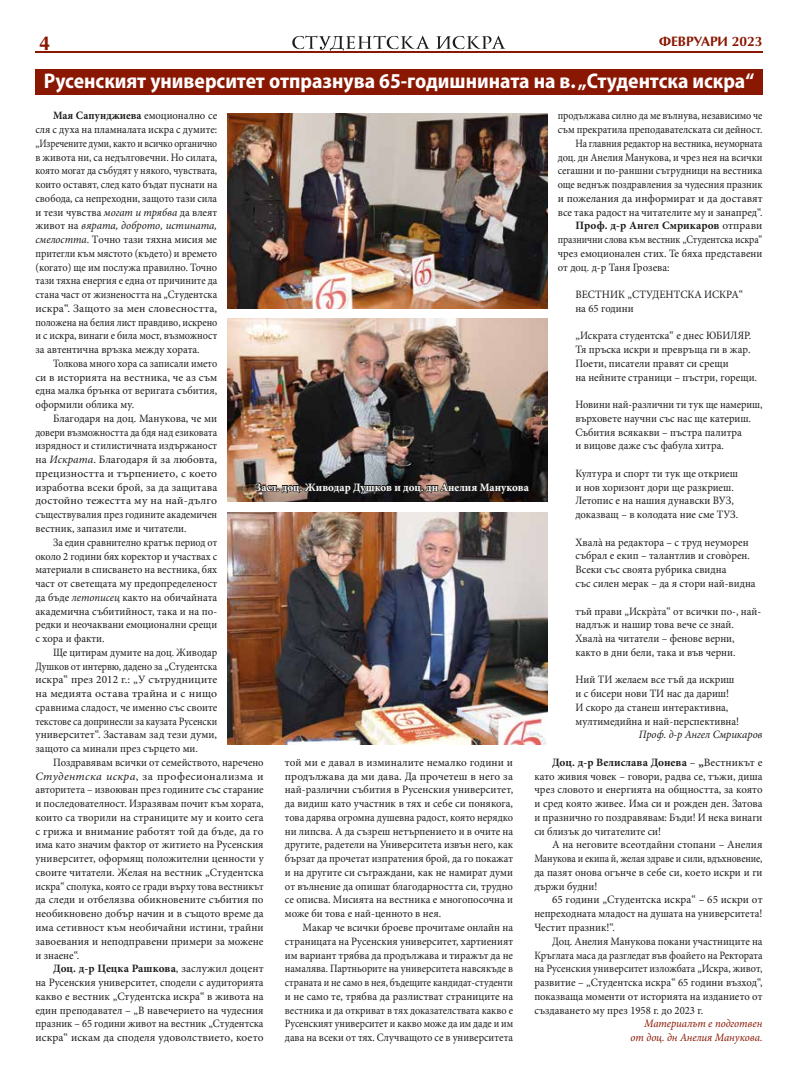
<style>
.page{position:relative;width:798px;height:1092px;background:#fff}
.page>*{position:absolute;margin:0;border:0;box-sizing:border-box;transform-origin:0 0}
.t1{font:700 semi-condensed 21.25px "Myriad Pro";color:#fff}
.t2{font:700 20px "AG Opus C";color:#8a1702}
.t3{font:700 13.75px "AG Opus C";color:#8a1702}
.t4{font:11.25px/13.8px "Minion Pro";color:#1d1d1b;scale:.95 1}
.t5{font:11.25px/13.8px "Minion Pro";color:#1d1d1b;text-align:justify}
.t6{font:11.25px/13.8px "Minion Pro";color:#1d1d1b;text-align:justify;scale:.94 1}
.t7{font:11.25px/13.8px "Minion Pro";color:#1d1d1b;text-align:justify;scale:.92 1}
.t8{font:11.25px/13.8px "Minion Pro";color:#1d1d1b;text-align:justify;scale:.9 1}
.t9{font:11.25px "Minion Pro";color:#1d1d1b;scale:.87 1}
.t10{font:11.25px "Minion Pro";color:#1d1d1b;scale:.91 1}
.t11{font:italic 11.25px/13.8px "Minion Pro";letter-spacing:-.005em;color:#8a1702;text-align:right;scale:.95 1}
.t12{font:700 11.25px "Minion Pro";color:#fff}
.t13{font:11.25px "Minion Pro";color:#1d1d1b;scale:.89 1}
.t14{font:700 11.25px "Minion Pro";letter-spacing:.005em;color:#1d1d1b}
.t15{font:italic 11.25px "Minion Pro";color:#1d1d1b;scale:.95 1}
.s1{font-weight:700}
.s2{font-style:italic}
.s3{font-weight:400}
</style>
<div class="page">
<svg style="left:436px;top:36px;width:69px;height:13px"></svg>
<svg style="left:292px;top:35px;width:138px;height:17px"></svg>
<hr style="left:35px;top:52px;width:727px;height:1px;background:#8a1702">
<div style="left:35px;top:69px;width:727px;height:26px;background:#8a1702"></div>
<img style="left:228px;top:113px;width:319px;height:195px">
<img style="left:228px;top:512px;width:319px;height:232px">
<img style="left:228px;top:318px;width:319px;height:183px">
<img style="left:254px;top:377px;width:276px;height:120px">
<h2 class="t2" style="left:39px;top:31px;width:13px">4</h2>
<p class="t3" style="left:658px;top:33px;width:105px">ФЕВРУАРИ 2023</p>
<h1 class="t1" style="left:44px;top:67px;width:711px">Русенският университет отпразнува 65-годишнината на в. „Студентска искра“</h1>
<p class="t4" style="left:35px;top:109px;width:193px;text-align:justify;text-indent:18px"><span class="s1">Мая Сапунджиева</span> емоционално се сля с духа на пламналата искра с думите: „Изречените думи, както и всичко органично в живота ни, са недълговечни. Но силата, която могат да събудят у някого, чувствата, които оставят, след като бъдат пуснати на свобода, са непреходни, защото тази сила и тези чувства <span class="s2">могат и трябва</span> да влеят живот на <span class="s2">вярата, доброто, истината, смелостта</span>. Tочно тази тяхна мисия ме притегли към мястото (където) и времето (когато) ще им послужа правилно. Точно тази тяхна енергия е една от причините да стана част от жизнеността на „Студентска искра“. Защото за мен словесността, положена на белия лист правдиво, искрено и с искра, винаги е била мост, възможност за автентична връзка между хората.</p>
<p class="t8" style="left:35px;top:356px;width:203px;text-indent:18px">Толкова много хора са записали името си в историята на вестника, че аз съм една малка брънка от веригата събития, оформили облика му.</p>
<p class="t5" style="left:35px;top:411px;width:183px;text-indent:18px">Благодаря на доц. Манукова, че ми довери възможността да бдя над езиковата изрядност и стилистичната издържаност на <span class="s2">Искрата</span>. Благодаря й за любовта, прецизността и търпението, с което изработва всеки брой, за да защитава достойно тежестта му на най-дълго съществувалия през годините академичен вестник, запазил име и читатели.</p>
<p class="t8" style="left:35px;top:535px;width:203px;text-indent:18px">За един сравнително кратък период от около 2 години бях коректор и участвах с материали в списването на вестника, бях част от светещата му предопределеност да бъде <span class="s2">летописец</span> както на обичайната академична събитийност, така и на по&shy;редки и неочаквани емоционални срещи с хора и факти.</p>
<p class="t7" style="left:35px;top:645px;width:199px;text-indent:18px">Ще цитирам думите на доц. Живодар Душков от интервю, дадено за „Студентска искра“ през 2012 г.: „У сътрудниците на медията остава трайна и с нищо сравнима сладост, че именно със своите текстове са допринесли за каузата Русенски университет“. Заставам зад тези думи, защото са минали през сърцето ми.</p>
<p class="t6" style="left:35px;top:755px;width:244px;text-indent:18px">Поздравявам всички от семейството, наречено <span class="s2">Студентска искра</span>, за професионализма и авторитета – извоюван през годините със старание и последователност. Изразявам почит към хората, които са творили на страниците му и които сега с грижа и внимание работят той да бъде, да го има като значим фактор от житието на Русенския университет, оформящ положителни ценности у своите читатели. Желая на вестник „Студентска искра“ сполука, която се гради върху това вестникът да следи и отбелязва обикновените събития по необикновено добър начин и в същото време да има сетивност към необичайни истини, трайни завоевания и неподправени примери за можене и знаене“.</p>
<p class="t5" style="left:35px;top:961px;width:230px;text-indent:18px"><span class="s1">Доц. д-р Цецка Рашкова</span>, заслужил доцент на Русенския университет, сподели с аудиторията какво е вестник „Студентска искра“ в живота на един преподавател – „В навечерието на чудесния празник – 65 години живот на вестник „Студентска искра“ искам да споделя удоволствието, което</p>
<p class="t13" style="left:557px;top:108px;width:231px">продължава силно да ме вълнува, независимо че</p>
<p class="t7" style="left:557px;top:123px;width:224px">съм прекратила преподавателската си дейност.</p>
<p class="t9" style="left:575px;top:136px;width:216px">На главния редактор на вестника, неуморната</p>
<p class="t10" style="left:557px;top:149px;width:226px">доц. дн Анелия Манукова, и чрез нея на всички</p>
<p class="t7" style="left:557px;top:164px;width:224px">сегашни и по-раншни сътрудници на вестника</p>
<p class="t10" style="left:557px;top:177px;width:226px">още веднъж поздравления за чудесния празник</p>
<p class="t5" style="left:557px;top:191px;width:206px">и пожелания да информират и да доставят</p>
<p class="t4" style="left:557px;top:205px;width:217px">все така радост на читателите му и занапред“.</p>
<p class="t14" style="left:575px;top:218px;width:188px">Проф. д-р Ангел Смрикаров <span class="s3">отправи</span></p>
<p class="t9" style="left:557px;top:232px;width:237px">празнични слова към вестник „Студентска искра“</p>
<p class="t4" style="left:557px;top:246px;width:217px">чрез емоционален стих. Те бяха представени</p>
<p class="t4" style="left:557px;top:260px;width:119px">от доц. д-р Таня Грозева:</p>
<p class="t4" style="left:575px;top:288px;width:178px">ВЕСТНИК „СТУДЕНТСКА ИСКРА“ на 65 години</p>
<p class="t4" style="left:575px;top:329px;width:192px">„Искрата студентска“ е днес ЮБИЛЯР.<br>Тя пръска искри и превръща ги в жар.<br>Поети, писатели правят си срещи<br>на нейните страници – пъстри, горещи.</p>
<p class="t7" style="left:575px;top:398px;width:205px;text-align:left">Новини най-различни ти тук ще намериш, върховете научни със нас ще катериш.<br>Събития всякакви – пъстра палитра<br>и вицове даже със фабула хитра.</p>
<p class="t4" style="left:575px;top:466px;width:173px">Култура и спорт ти тук ще откриеш и нов хоризонт дори ще разкриеш.<br>Летопис е на нашия дунавски ВУЗ, доказващ – в колодата ние сме ТУЗ.</p>
<p class="t4" style="left:575px;top:535px;width:191px">Хвалà на редактора – с труд неуморен събрал е екип – талантлив и сговòрен.<br>Всеки със своята рубрика свидна<br>със силен мерак – да я стори най-видна</p>
<p class="t4" style="left:575px;top:604px;width:197px">тъй прави „Искрàта“ от всички по-, най&shy;надлъж и нашир това вече се знай.<br>Хвалà на читатели – фенове верни, както в дни бели, така и във черни.</p>
<p class="t4" style="left:575px;top:672px;width:174px">Ний ТИ желаем все тъй да искриш и с бисери нови ТИ нас да дариш!<br>И скоро да станеш интерактивна, мултимедийна и най-перспективна!</p>
<p class="t15" style="left:638px;top:727px;width:132px">Проф. д-р Ангел Смрикаров</p>
<p class="t5" style="left:534px;top:755px;width:229px;text-indent:18px"><span class="s1">Доц. д-р Велислава Донева</span> – <span class="s1">„</span>Вестникът е като живия човек – говори, радва се, тъжи, диша чрез словото и енергията на общността, за която и сред която живее. Има си и рожден ден. Затова и празнично го поздравявам: Бъди! И нека винаги си близък до читателите си!</p>
<p class="t5" style="left:534px;top:838px;width:230px;text-indent:18px">А на неговите всеотдайни стопани – Анелия Манукова и екипа й, желая здраве и сили, вдъхновение, да пазят онова огънче в себе си, което искри и ги държи будни!</p>
<p class="t5" style="left:534px;top:893px;width:230px;text-indent:18px">65 години „Студентска искра“ – 65 искри от непреходната младост на душата на университета!<br>Честит празник!“.</p>
<p class="t6" style="left:534px;top:934px;width:244px;text-indent:18px">Доц. Анелия Манукова покани участниците на Кръглата маса да разгледат във фоайето на Ректората на Русенския университет изложбата „Искра, живот, развитие – „Студентска искра“ 65 години възход“, показваща моменти от историята на изданието от създаването му през 1958 г. до 2023 г.</p>
<p class="t11" style="left:630px;top:1016px;width:140px">Материалът е подготвен от доц. дн Анелия Манукова.</p>
<p class="t12" style="left:255px;top:479px;width:275px">Засл. доц. Живодар Душков и доц. дн Анелия Манукова</p>
<p class="t5" style="left:285px;top:755px;width:230px">той ми е давал в изминалите немалко години и продължава да ми дава. Да прочетеш в него за най-различни събития в Русенския университет, да видиш като участник в тях и себе си понякога, това дарява огромна душевна радост, която нерядко ни липсва. А да съзреш нетърпението и в очите на другите, радетели на Университета извън него, как бързат да прочетат изпратения брой, да го покажат и на другите си съграждани, как не намират думи от вълнение да опишат благодарността си, трудно се описва. Мисията на вестника е многопосочна и може би това е най-ценното в нея.</p>
<p class="t4" style="left:285px;top:920px;width:241px;text-align:justify;text-indent:18px">Макар че всички броеве прочитаме онлайн на страницата на Русенския университет, хартиеният им вариант трябва да продължава и тиражът да не намалява. Партньорите на университета навсякъде в страната и не само в нея, бъдещите кандидат-студенти и не само те, трябва да разлистват страниците на вестника и да откриват в тях доказателствата какво е Русенският университет и какво може да им даде и им дава на всеки от тях. Случващото се в университета</p>
</div>
